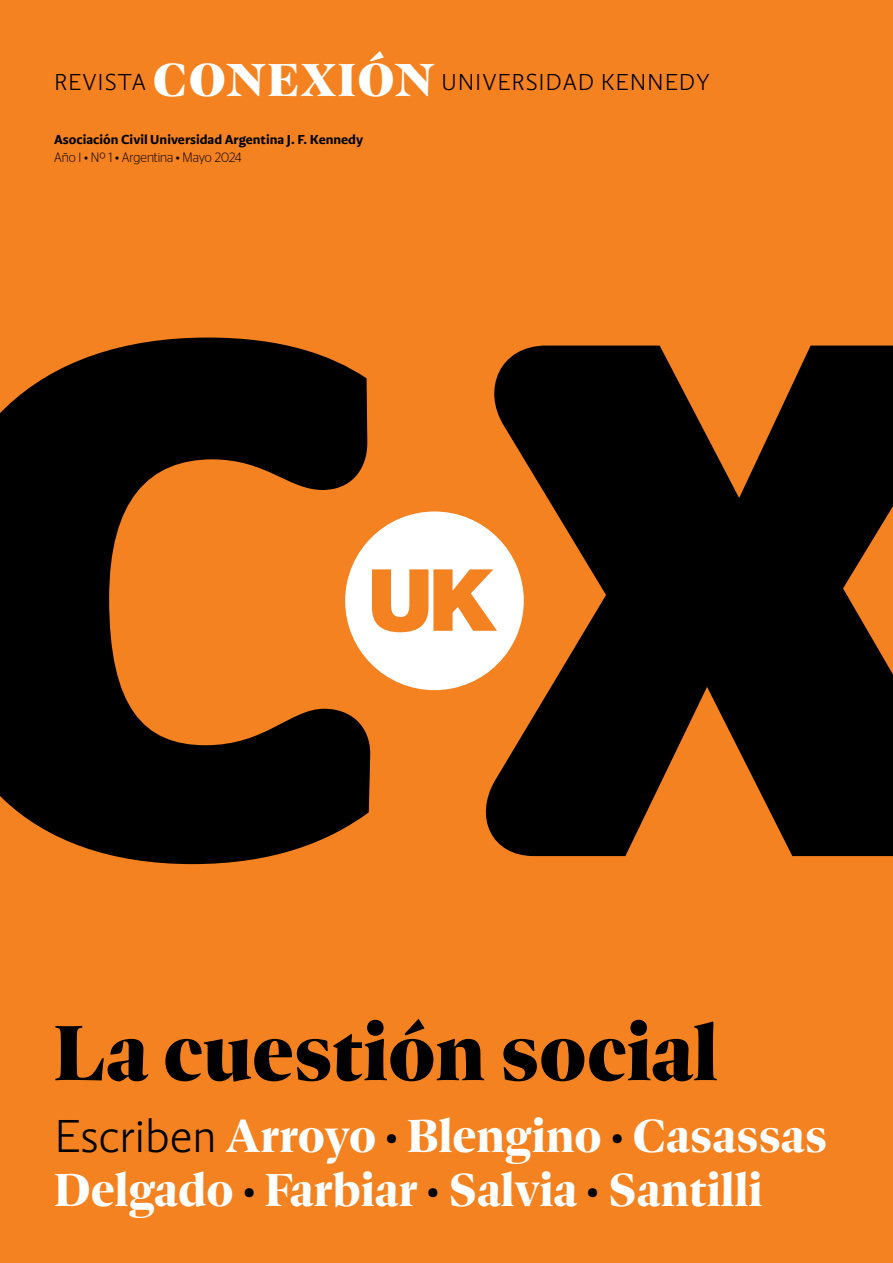
<style>
.page{position:relative;width:893px;height:1263px;background:#f58220}
.page>*{position:absolute;margin:0;border:0;box-sizing:border-box;transform-origin:0 0}
.t1{font:900 81px "Dejanire Headline";color:#000}
.t2{font:700 48px/54px "Dejanire Headline";color:#fff}
.t3{font:300 24px "Dejanire Sans";letter-spacing:.035em;color:#000}
.t4{font:700 13.5px "Dejanire Sans";color:#000}
.t5{font:300 13.5px "Stag Sans";color:#000;scale:.93 1}
.s1{font-family:"Dejanire Headline";font-weight:900;font-size:48px;color:#fff}
.s2{font-weight:900}
.s3{font-family:"Dejanire Sans";font-weight:300;color:#000}
.s4{font-weight:900;color:#000}
</style>
<div class="page">
<svg style="left:0;top:338px;width:370px;height:526px;fill:#000"></svg>
<svg style="left:485px;top:346px;width:408px;height:510px;fill:#000"></svg>
<svg style="left:345px;top:511px;width:179px;height:179px"></svg>
<p class="t3" style="left:54px;top:68px;width:657px">REVISTA <span class="s1">CONEXIÓN</span> UNIVERSIDAD KENNEDY</p>
<p class="t4" style="left:54px;top:131px;width:311px">Asociación Civil Universidad Argentina J. F. Kennedy</p>
<p class="t5" style="left:54px;top:150px;width:203px">Año I <span class="s2">·</span> Nº 1 <span class="s2">·</span> Argentina <span class="s2">·</span> Mayo 2024</p>
<h1 class="t1" style="left:54px;top:1003px;width:665px">La cuestión social</h1>
<p class="t2" style="left:54px;top:1108px;width:774px"><span class="s3">Escriben</span> Arroyo <span class="s4">·</span> Blengino <span class="s4">·</span> Casassas<br>Delgado <span class="s4">·</span> Farbiar <span class="s4">·</span> Salvia <span class="s4">·</span> Santilli</p>
</div>
